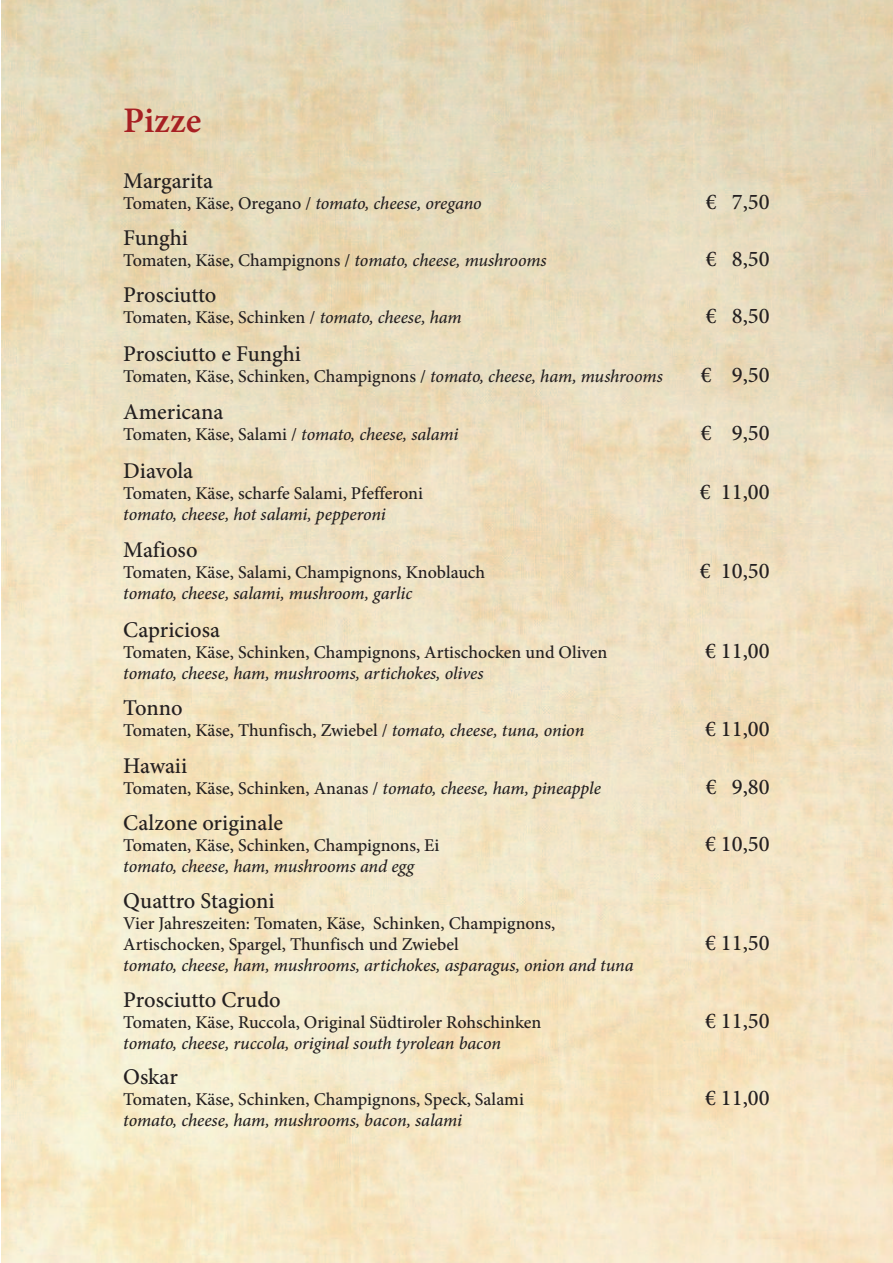
<style>
.page{position:relative;width:893px;height:1263px;background:#fff}
.page>*{position:absolute;margin:0;border:0;box-sizing:border-box;transform-origin:0 0}
.t1{font:600 36px "Minion Pro";color:#a72023}
.t2{font:500 22.5px "Minion Pro";color:#231f20}
.t3{font:500 18px/21px "Minion Pro";letter-spacing:-.005em;color:#231f20}
.t4{font:italic 500 18px "Minion Pro";letter-spacing:-.01em;color:#231f20}
.s1{font-style:italic}
</style>
<div class="page">
<h1 class="t1" style="left:123px;top:107px;width:80px">Pizze</h1>
<p class="t2" style="left:123px;top:172px;width:91px">Margarita</p>
<p class="t3" style="left:123px;top:194px;width:360px">Tomaten, Käse, Oregano / <span class="s1">tomato, cheese, oregano</span></p>
<p class="t2" style="left:706px;top:193px;width:65px">€ 7,50</p>
<p class="t2" style="left:123px;top:229px;width:66px">Funghi</p>
<p class="t3" style="left:123px;top:251px;width:425px">Tomaten, Käse, Champignons / <span class="s1">tomato, cheese, mushrooms</span></p>
<p class="t2" style="left:706px;top:250px;width:65px">€ 8,50</p>
<p class="t2" style="left:123px;top:286px;width:95px">Prosciutto</p>
<p class="t3" style="left:123px;top:308px;width:340px">Tomaten, Käse, Schinken / <span class="s1">tomato, cheese, ham</span></p>
<p class="t2" style="left:706px;top:307px;width:65px">€ 8,50</p>
<p class="t2" style="left:123px;top:345px;width:179px">Prosciutto e Funghi</p>
<p class="t3" style="left:123px;top:367px;width:541px">Tomaten, Käse, Schinken, Champignons / <span class="s1">tomato, cheese, ham, mushrooms</span></p>
<p class="t2" style="left:701px;top:366px;width:70px">€ 9,50</p>
<p class="t2" style="left:123px;top:403px;width:102px">Americana</p>
<p class="t3" style="left:123px;top:425px;width:337px">Tomaten, Käse, Salami / <span class="s1">tomato, cheese, salami</span></p>
<p class="t2" style="left:701px;top:424px;width:70px">€ 9,50</p>
<p class="t2" style="left:123px;top:462px;width:71px">Diavola</p>
<p class="t3" style="left:123px;top:484px;width:301px">Tomaten, Käse, scharfe Salami, Pfefferoni</p>
<p class="t2" style="left:700px;top:483px;width:71px">€ 11,00</p>
<p class="t4" style="left:123px;top:507px;width:264px">tomato, cheese, hot salami, pepperoni</p>
<p class="t2" style="left:123px;top:541px;width:76px">Mafioso</p>
<p class="t3" style="left:123px;top:563px;width:363px">Tomaten, Käse, Salami, Champignons, Knoblauch</p>
<p class="t2" style="left:700px;top:562px;width:71px">€ 10,50</p>
<p class="t4" style="left:123px;top:586px;width:290px">tomato, cheese, salami, mushroom, garlic</p>
<p class="t2" style="left:123px;top:621px;width:98px">Capriciosa</p>
<p class="t3" style="left:123px;top:643px;width:485px">Tomaten, Käse, Schinken, Champignons, Artischocken und Oliven</p>
<p class="t2" style="left:705px;top:642px;width:66px">€ 11,00</p>
<p class="t4" style="left:123px;top:666px;width:362px">tomato, cheese, ham, mushrooms, artichokes, olives</p>
<p class="t2" style="left:123px;top:699px;width:61px">Tonno</p>
<p class="t3" style="left:123px;top:721px;width:462px">Tomaten, Käse, Thunfisch, Zwiebel / <span class="s1">tomato, cheese, tuna, onion</span></p>
<p class="t2" style="left:705px;top:720px;width:66px">€ 11,00</p>
<p class="t2" style="left:123px;top:757px;width:65px">Hawaii</p>
<p class="t3" style="left:123px;top:779px;width:479px">Tomaten, Käse, Schinken, Ananas / <span class="s1">tomato, cheese, ham, pineapple</span></p>
<p class="t2" style="left:706px;top:778px;width:65px">€ 9,80</p>
<p class="t2" style="left:123px;top:814px;width:161px">Calzone originale</p>
<p class="t3" style="left:123px;top:836px;width:318px">Tomaten, Käse, Schinken, Champignons, Ei</p>
<p class="t2" style="left:705px;top:835px;width:66px">€ 10,50</p>
<p class="t4" style="left:123px;top:859px;width:292px">tomato, cheese, ham, mushrooms and egg</p>
<p class="t2" style="left:123px;top:892px;width:153px">Quattro Stagioni</p>
<p class="t3" style="left:123px;top:914px;width:433px">Vier Jahreszeiten: Tomaten, Käse, Schinken, Champignons,<br>Artischocken, Spargel, Thunfisch und Zwiebel</p>
<p class="t2" style="left:705px;top:934px;width:66px">€ 11,50</p>
<p class="t4" style="left:123px;top:958px;width:512px">tomato, cheese, ham, mushrooms, artichokes, asparagus, onion and tuna</p>
<p class="t2" style="left:123px;top:991px;width:159px">Prosciutto Crudo</p>
<p class="t3" style="left:123px;top:1013px;width:420px">Tomaten, Käse, Ruccola, Original Südtiroler Rohschinken</p>
<p class="t2" style="left:705px;top:1012px;width:66px">€ 11,50</p>
<p class="t4" style="left:123px;top:1036px;width:379px">tomato, cheese, ruccola, original south tyrolean bacon</p>
<p class="t2" style="left:123px;top:1068px;width:56px">Oskar</p>
<p class="t3" style="left:123px;top:1090px;width:402px">Tomaten, Käse, Schinken, Champignons, Speck, Salami</p>
<p class="t2" style="left:705px;top:1089px;width:66px">€ 11,00</p>
<p class="t4" style="left:123px;top:1113px;width:340px">tomato, cheese, ham, mushrooms, bacon, salami</p>
</div>
